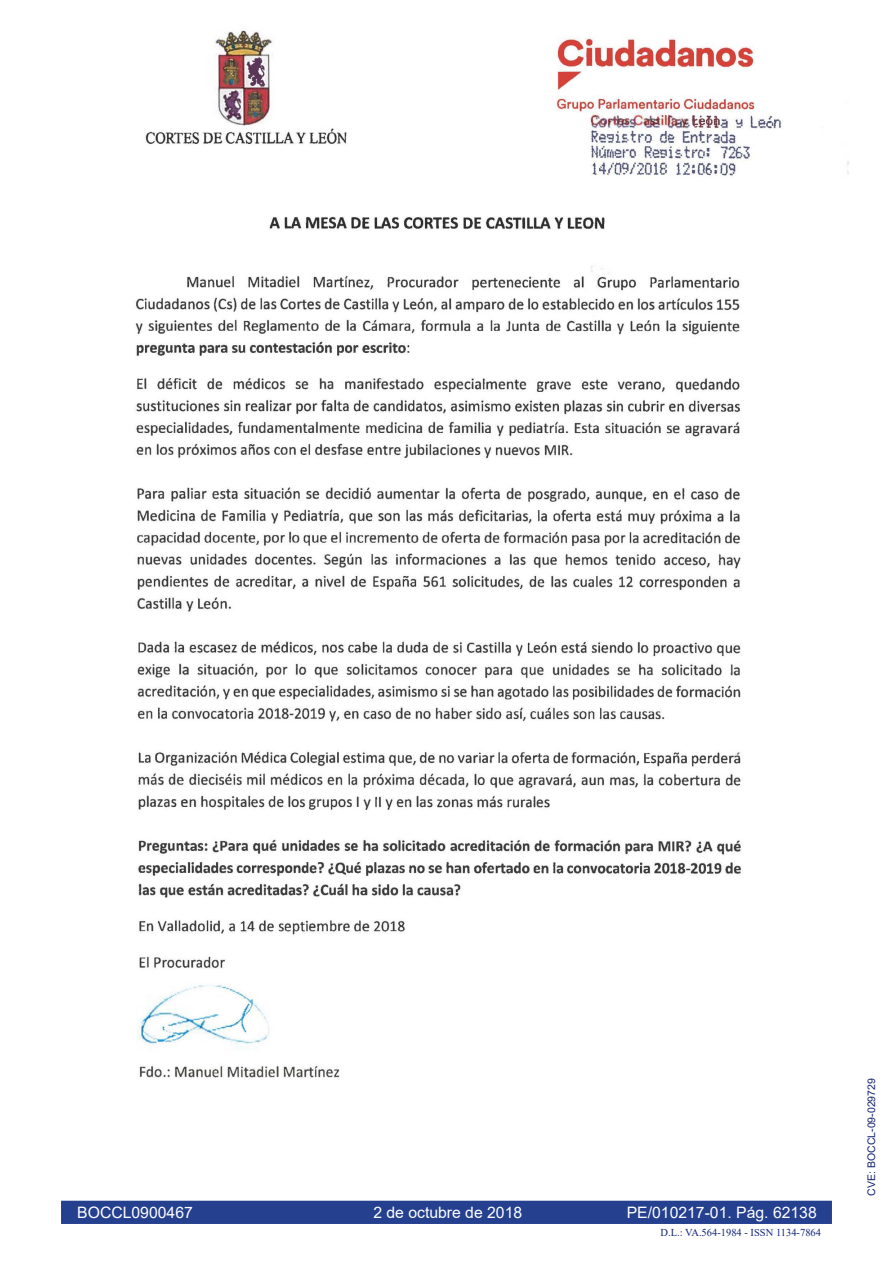
<style>
.page{position:relative;width:893px;height:1263px;background:#fff}
.page>*{position:absolute;margin:0;border:0;box-sizing:border-box;transform-origin:0 0}
.t1{font:15.75px "Arial";color:#fff}
.t2{font:10.5px "Times New Roman";color:#132477}
.t3{font:10.5px "Arial";color:#132477}
</style>
<div class="page">
<div style="left:60px;top:1200px;width:773px;height:25px;background:#25408f"></div>
<div style="left:60px;top:1199px;width:773px;height:26px;border:2px solid #fff"></div>
<img style="left:60px;top:30px;width:789px;height:1170px">
<p class="t1" style="left:77px;top:1202px;width:117px">BOCCL0900467</p>
<p class="t1" style="left:373px;top:1202px;width:150px">2 de octubre de 2018</p>
<p class="t1" style="left:627px;top:1202px;width:192px">PE/010217-01. Pág. 62138</p>
<p class="t2" style="left:661px;top:1225px;width:162px">D.L.: VA.564-1984 - ISSN 1134-7864</p>
<p class="t3" style="left:864px;top:1195px;width:119px;rotate:-90deg">CVE: BOCCL-09-029729</p>
</div>
